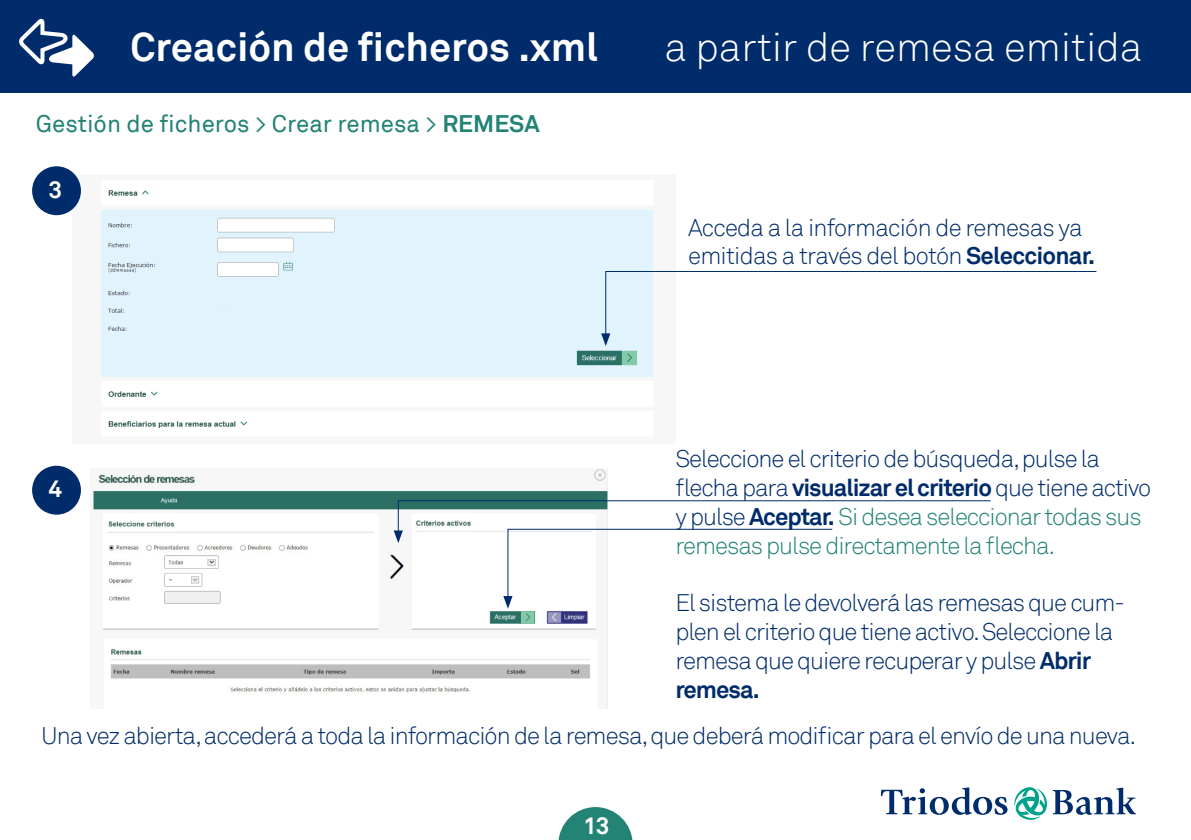
<style>
.page{position:relative;width:1191px;height:840px;background:#fff}
.page>*{position:absolute;margin:0;border:0;box-sizing:border-box;transform-origin:0 0}
.t1{font:700 40px "Akkurat";color:#fff}
.t2{font:300 40px "Akkurat";color:#fff}
.t3{font:300 24px/28.8px "Akkurat";letter-spacing:-.04em;color:#002c6b}
.t4{font:24px "Akkurat";color:#238375}
.t5{font:700 24px "Akkurat";color:#fff}
.s1{font-weight:700}
.s2{color:#238375}
</style>
<div class="page">
<svg style="left:1014px;top:787px;width:122px;height:32px"></svg>
<svg style="left:881px;top:787px;width:126px;height:27px"></svg>
<div style="left:0;top:0;width:1191px;height:92px;background:#002c6b"></div>
<svg style="left:19px;top:19px;width:75px;height:58px"></svg>
<svg style="left:558px;top:807px;width:74px;height:32px"></svg>
<img style="left:91px;top:468px;width:516px;height:225px">
<svg style="left:394px;top:499px;width:597px;height:109px"></svg>
<img style="left:72px;top:174px;width:582px;height:254px">
<svg style="left:601px;top:270px;width:496px;height:76px"></svg>
<div style="left:32px;top:166px;width:49px;height:49px;background:#002c6b;border-radius:50%"></div>
<div style="left:32px;top:465px;width:49px;height:49px;background:#002c6b;border-radius:50%"></div>
<p class="t1" style="left:130px;top:21px;width:469px">Creación de ficheros .xml</p>
<p class="t2" style="left:664px;top:23px;width:479px">a partir de remesa emitida</p>
<p class="t4" style="left:36px;top:109px;width:505px">Gestión de ficheros &gt; Crear remesa &gt; <span class="s1">REMESA</span></p>
<p class="t5" style="left:48px;top:174px;width:15px">3</p>
<p class="t3" style="left:688px;top:213px;width:408px">Acceda a la información de remesas ya emitidas a través del botón <span class="s1">Seleccionar.</span></p>
<p class="t3" style="left:675px;top:444px;width:477px">Seleccione el criterio de búsqueda, pulse la flecha para <span class="s1">visualizar el criterio</span> que tiene activo y pulse <span class="s1">Aceptar.</span> <span class="s2">Si desea seleccionar todas sus remesas pulse directamente la flecha.</span></p>
<p class="t3" style="left:675px;top:588px;width:451px">El sistema le devolverá las remesas que cum&shy;plen el criterio que tiene activo. Seleccione la remesa que quiere recuperar y pulse <span class="s1">Abrir remesa.</span></p>
<p class="t3" style="left:41px;top:721px;width:1096px">Una vez abierta, accederá a toda la información de la remesa, que deberá modificar para el envío de una nueva.</p>
<p class="t5" style="left:48px;top:473px;width:15px">4</p>
<p class="t5" style="left:583px;top:810px;width:28px">13</p>
</div>
